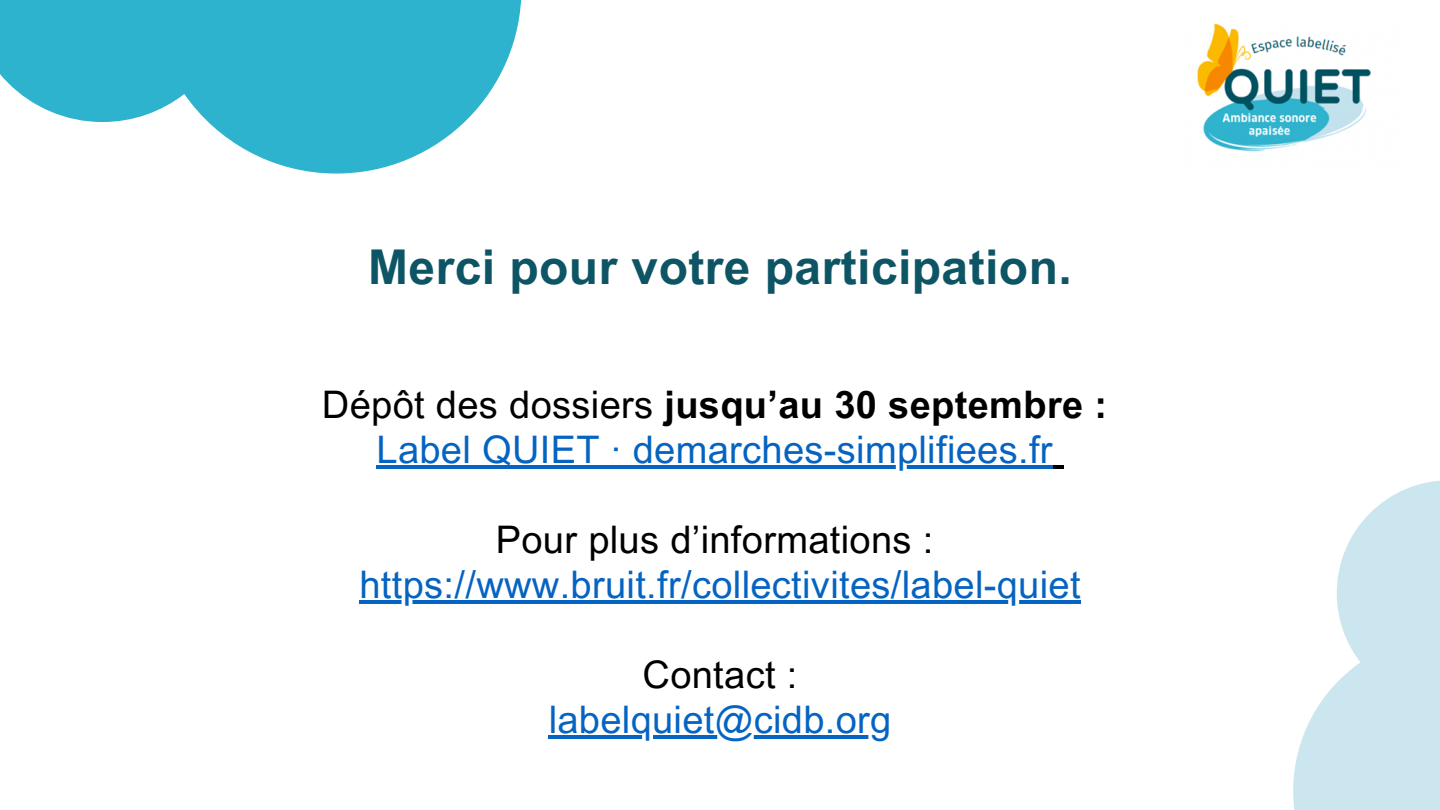
<style>
.page{position:relative;width:1440px;height:810px;background:#fff}
.page>*{position:absolute;margin:0;border:0;box-sizing:border-box;transform-origin:0 0}
.t1{font:700 48px "Arial MT Pro";letter-spacing:.01em;color:#0d5564}
.t2{font:38px "Arial MT Pro";letter-spacing:.01em;color:#0563c1}
.t3{font:700 38px "Arial MT Pro";letter-spacing:.01em;color:#000}
.t4{font:38px "Arial MT Pro";letter-spacing:.01em;color:#000}
.s1{font-weight:400}
</style>
<div class="page">
<img style="left:1197px;top:23px;width:174px;height:129px">
<hr style="left:377px;top:465px;width:676px;height:4px;background:#0563c1">
<hr style="left:1053px;top:465px;width:11px;height:4px;background:#000">
<hr style="left:359px;top:600px;width:722px;height:4px;background:#0563c1">
<svg style="left:549px;top:735px;width:320px;height:4px"></svg>
<svg style="left:0;top:0;width:521px;height:174px;fill:#2eb3ce"></svg>
<svg style="left:1293px;top:480px;width:147px;height:330px;fill:#cbe6ee"></svg>
<p class="t1" style="left:368px;top:249px;width:705px">Merci pour votre participation.</p>
<h1 class="t3" style="left:322px;top:390px;width:787px"><span class="s1">Dépôt des dossiers</span> jusqu’au 30 septembre :</h1>
<p class="t2" style="left:377px;top:435px;width:678px">Label QUIET · demarches-simplifiees.fr</p>
<p class="t4" style="left:496px;top:525px;width:439px">Pour plus d’informations :</p>
<p class="t2" style="left:359px;top:570px;width:723px">https://www.bruit.fr/collectivites/label-quiet</p>
<p class="t4" style="left:643px;top:660px;width:156px">Contact :</p>
<p class="t2" style="left:549px;top:705px;width:344px">labelquiet@cidb.org</p>
</div>
